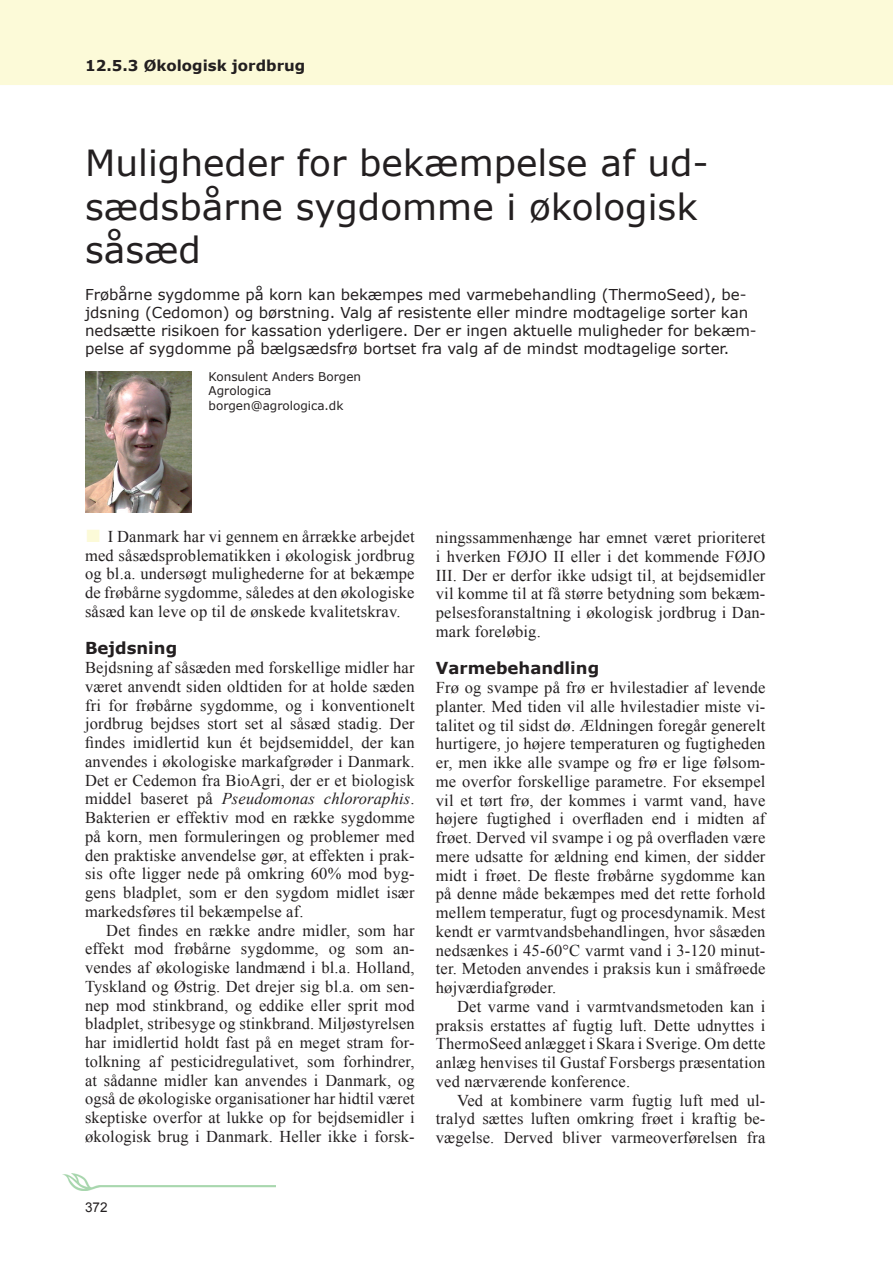
<style>
.page{position:relative;width:893px;height:1263px;background:#fff}
.page>*{position:absolute;margin:0;border:0;box-sizing:border-box;transform-origin:0 0}
.Paragraph_Style_1{font:36px/43.2px "Verdana";color:#231f20}
.Paragraph_Style_1-2{font:16.5px/18.8px "Times New Roman";letter-spacing:.01em;color:#231f20;text-align:justify}
.Paragraph_Style_1-3{font:700 16.5px "Verdana";color:#231f20}
.Paragraph_Style_1-4{font:15px/18px "Verdana";color:#231f20}
.Paragraph_Style_1-5{font:700 15px "Verdana";color:#231f20}
.t1{font:13.5px "Arial";color:#231f20}
.Paragraph_Style_1-6{font:12px "Verdana";color:#231f20}
.s1{font-size:27px;color:#fcfad8}
.s2{font-style:italic}
</style>
<div class="page">
<div style="left:0;top:0;width:892px;height:85px;background:#fcfad8"></div>
<img style="left:63px;top:1173px;width:212px;height:18px">
<svg style="left:892px;top:0;width:1px;height:85px"></svg>
<img style="left:85px;top:372px;width:106px;height:140px">
<p class="Paragraph_Style_1-5" style="left:85px;top:56px;width:222px">12.5.3 Økologisk jordbrug</p>
<p class="Paragraph_Style_1" style="left:85px;top:140px;width:625px">Muligheder for bekæmpelse af ud&shy;sædsbårne sygdomme i økologisk såsæd</p>
<p class="Paragraph_Style_1-4" style="left:85px;top:285px;width:673px">Frøbårne sygdomme på korn kan bekæmpes med varmebehandling (ThermoSeed), be&shy;jdsning (Cedomon) og børstning. Valg af resistente eller mindre modtagelige sorter kan nedsætte risikoen for kassation yderligere. Der er ingen aktuelle muligheder for bekæm&shy;pelse af sygdomme på bælgsædsfrø bortset fra valg af de mindst modtagelige sorter.</p>
<p class="Paragraph_Style_1-6" style="left:209px;top:369px;width:154px">Konsulent Anders Borgen</p>
<p class="Paragraph_Style_1-6" style="left:209px;top:383px;width:64px">Agrologica</p>
<p class="Paragraph_Style_1-6" style="left:209px;top:398px;width:136px">borgen@agrologica.dk</p>
<p class="Paragraph_Style_1-2" style="left:85px;top:527px;width:331px"><span class="s1">■</span> I Danmark har vi gennem en årrække arbejdet med såsædsproblematikken i økologisk jordbrug og bl.a. undersøgt mulighederne for at bekæmpe de frøbårne sygdomme, således at den økologiske såsæd kan leve op til de ønskede kvalitetskrav.</p>
<p class="Paragraph_Style_1-3" style="left:85px;top:638px;width:94px">Bejdsning</p>
<p class="Paragraph_Style_1-2" style="left:85px;top:658px;width:331px">Bejdsning af såsæden med forskellige midler har været anvendt siden oldtiden for at holde sæden fri for frøbårne sygdomme, og i konventionelt jordbrug bejdses stort set al såsæd stadig. Der findes imidlertid kun ét bejdsemiddel, der kan anvendes i økologiske markafgrøder i Danmark.<br>Det er Cedemon fra BioAgri, der er et biologisk middel baseret på <span class="s2">Pseudomonas chlororaphis</span>.<br>Bakterien er effektiv mod en række sygdomme på korn, men formuleringen og problemer med den praktiske anvendelse gør, at effekten i prak&shy;sis ofte ligger nede på omkring 60% mod byg&shy;gens bladplet, som er den sygdom midlet især markedsføres til bekæmpelse af.</p>
<p class="Paragraph_Style_1-2" style="left:85px;top:920px;width:331px;text-indent:21px">Det findes en række andre midler, som har effekt mod frøbårne sygdomme, og som an&shy;vendes af økologiske landmænd i bl.a. Holland, Tyskland og Østrig. Det drejer sig bl.a. om sen&shy;nep mod stinkbrand, og eddike eller sprit mod bladplet, stribesyge og stinkbrand. Miljøstyrelsen har imidlertid holdt fast på en meget stram for&shy;tolkning af pesticidregulativet, som forhindrer, at sådanne midler kan anvendes i Danmark, og også de økologiske organisationer har hidtil været skeptiske overfor at lukke op for bejdsemidler i økologisk brug i Danmark. Heller ikke i forsk-</p>
<p class="Paragraph_Style_1-2" style="left:436px;top:528px;width:331px">ningssammenhænge har emnet været prioriteret i hverken FØJO II eller i det kommende FØJO III. Der er derfor ikke udsigt til, at bejdsemidler vil komme til at få større betydning som bekæm&shy;pelsesforanstaltning i økologisk jordbrug i Dan&shy;mark foreløbig.</p>
<p class="Paragraph_Style_1-3" style="left:436px;top:658px;width:165px">Varmebehandling</p>
<p class="Paragraph_Style_1-2" style="left:436px;top:678px;width:331px">Frø og svampe på frø er hvilestadier af levende planter. Med tiden vil alle hvilestadier miste vi&shy;talitet og til sidst dø. Ældningen foregår generelt hurtigere, jo højere temperaturen og fugtigheden er, men ikke alle svampe og frø er lige følsom&shy;me overfor forskellige parametre. For eksempel vil et tørt frø, der kommes i varmt vand, have højere fugtighed i overfladen end i midten af frøet. Derved vil svampe i og på overfladen være mere udsatte for ældning end kimen, der sidder midt i frøet. De fleste frøbårne sygdomme kan på denne måde bekæmpes med det rette forhold mellem temperatur, fugt og procesdynamik. Mest kendt er varmtvandsbehandlingen, hvor såsæden nedsænkes i 45-60°C varmt vand i 3-120 minut&shy;ter. Metoden anvendes i praksis kun i småfrøede højværdiafgrøder.</p>
<p class="Paragraph_Style_1-2" style="left:436px;top:997px;width:331px;text-indent:21px">Det varme vand i varmtvandsmetoden kan i praksis erstattes af fugtig luft. Dette udnyttes i ThermoSeed anlægget i Skara i Sverige. Om dette anlæg henvises til Gustaf Forsbergs præsentation ved nærværende konference.</p>
<p class="Paragraph_Style_1-2" style="left:436px;top:1090px;width:331px;text-indent:21px">Ved at kombinere varm fugtig luft med ul&shy;tralyd sættes luften omkring frøet i kraftig be&shy;vægelse. Derved bliver varmeoverførelsen fra</p>
<p class="t1" style="left:85px;top:1198px;width:24px">372</p>
</div>
